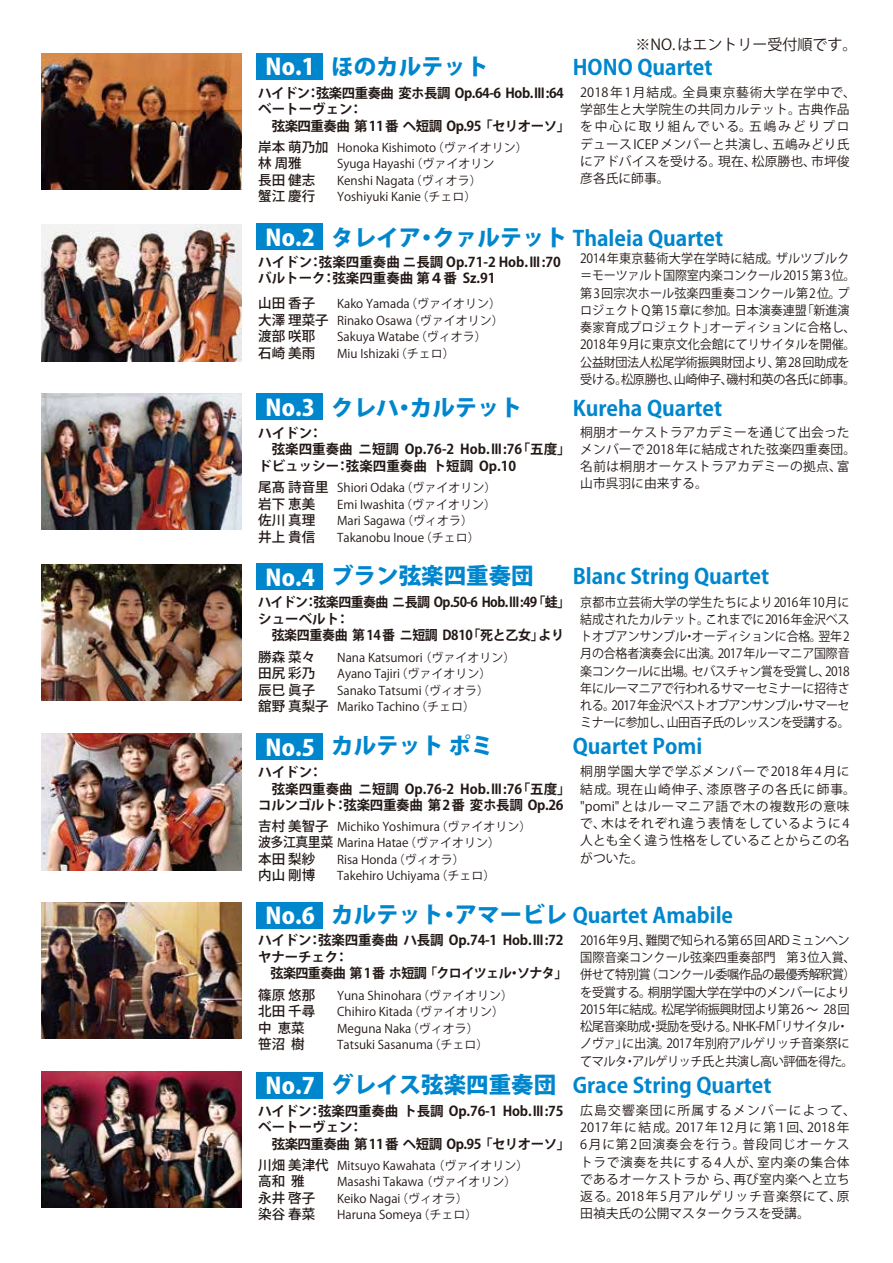
<style>
.page{position:relative;width:893px;height:1263px;background:#fff}
.page>*{position:absolute;margin:0;border:0;box-sizing:border-box;transform-origin:0 0}
.t1{font:800 22.5px "Koz Go Pro";color:#0086cd}
.t2{font:800 22.5px "Koz Go Pro";color:#fff}
.t3{font:700 21px "Koz Go Pro";color:#0086cd}
.t4{font:15px "Koz Go Pro";color:#221815}
.t5{font:700 13.5px/16.5px "Koz Go Pro";letter-spacing:-.015em;color:#221815}
.t6{font:500 13.5px/16.5px "Koz Go Pro";color:#221815}
.t7{font:700 13.5px "Koz Go Pro";letter-spacing:-.04em;color:#221815}
.t8{font:700 13.5px/16.5px "Koz Go Pro";letter-spacing:-.045em;color:#221815;scale:.96 1}
.t9{font:700 13.5px/16.5px "Koz Go Pro";letter-spacing:-.035em;color:#221815}
.t10{font:700 13.5px "Koz Go Pro";letter-spacing:-.015em;color:#221815;scale:.96 1}
.t11{font:12.75px/17.2px "Koz Go Pro";letter-spacing:-.05em;color:#221815;scale:.96 1}
.t12{font:12.75px/17.2px "Koz Go Pro";letter-spacing:.005em;color:#221815;text-align:justify;scale:.94 1}
.t13{font:12.75px/17.2px "Koz Go Pro";letter-spacing:.005em;color:#221815;scale:.95 1}
.t14{font:12.75px/17.2px "Koz Go Pro";letter-spacing:.005em;color:#221815}
.t15{font:12.75px/17.2px "Koz Go Pro";letter-spacing:.045em;color:#221815}
.t16{font:12.75px/17.2px "Koz Go Pro";letter-spacing:.055em;color:#221815}
.t17{font:12px/16.5px "Koz Go Pro";color:#221815}
.s1{font-weight:800;font-size:22.5px}
</style>
<div class="page">
<img style="left:41px;top:54px;width:200px;height:136px">
<img style="left:41px;top:225px;width:200px;height:136px">
<img style="left:41px;top:393px;width:200px;height:136px">
<img style="left:41px;top:564px;width:200px;height:136px">
<img style="left:41px;top:734px;width:200px;height:136px">
<img style="left:41px;top:902px;width:200px;height:136px">
<img style="left:41px;top:1072px;width:200px;height:136px">
<div style="left:256px;top:53px;width:67px;height:27px;background:#0086cd"></div>
<div style="left:256px;top:223px;width:67px;height:27px;background:#0086cd"></div>
<div style="left:256px;top:393px;width:67px;height:27px;background:#0086cd"></div>
<div style="left:256px;top:563px;width:67px;height:27px;background:#0086cd"></div>
<div style="left:256px;top:733px;width:67px;height:27px;background:#0086cd"></div>
<div style="left:256px;top:902px;width:67px;height:26px;background:#0086cd"></div>
<div style="left:256px;top:1072px;width:67px;height:26px;background:#0086cd"></div>
<h1 class="t2" style="left:266px;top:52px;width:51px">No.1</h1>
<h1 class="t1" style="left:331px;top:52px;width:159px">ほのカルテット</h1>
<p class="t9" style="left:258px;top:85px;width:307px">ハイドン：弦楽四重奏曲 変ホ長調 Op.64-6 Hob.Ⅲ:64ベートーヴェン：</p>
<p class="t7" style="left:272px;top:117px;width:300px">弦楽四重奏曲 第11番 ヘ短調 Op.95 「セリオーソ」</p>
<p class="t6" style="left:258px;top:139px;width:72px">岸本 萌乃加林 周雅<br>長田 健志蟹江 慶行</p>
<p class="t17" style="left:337px;top:139px;width:192px">Honoka Kishimoto（ヴァイオリン）<br>Syuga Hayashi（ヴァイオリン<br>Kenshi Nagata（ヴィオラ）<br>Yoshiyuki Kanie（チェロ）</p>
<p class="t4" style="left:636px;top:35px;width:223px">※NO. はエントリー受付順です。</p>
<h2 class="t3" style="left:573px;top:54px;width:141px">HONO Quartet</h2>
<p class="t14" style="left:580px;top:84px;width:277px">2018年1月結成。全員東京藝術大学在学中で、学部生と大学院生の共同カルテット。古典作品を中心に取り組んでいる。五嶋みどりプロデュースICEPメンバーと共演し、五嶋みどり氏にアドバイスを受ける。現在、松原勝也、市坪俊彦各氏に師事。</p>
<h1 class="t2" style="left:266px;top:223px;width:51px">No.2</h1>
<h2 class="t3" style="left:331px;top:225px;width:393px"><span class="s1">タレイア・クァルテット</span> Thaleia Quartet</h2>
<p class="t5" style="left:258px;top:255px;width:304px">ハイドン：弦楽四重奏曲 ニ長調 Op.71-2 Hob.Ⅲ:70バルトーク：弦楽四重奏曲 第４番 Sz.91</p>
<p class="t6" style="left:258px;top:296px;width:72px">山田 香子大澤 理菜子渡部 咲耶石崎 美雨</p>
<p class="t17" style="left:337px;top:296px;width:168px">Kako Yamada（ヴァイオリン）<br>Rinako Osawa（ヴァイオリン）<br>Sakuya Watabe（ヴィオラ）<br>Miu Ishizaki（チェロ）</p>
<h1 class="t2" style="left:266px;top:393px;width:51px">No.3</h1>
<h1 class="t1" style="left:331px;top:393px;width:193px">クレハ・カルテット</h1>
<p class="t5" style="left:258px;top:425px;width:314px">ハイドン：<br>　弦楽四重奏曲 ニ短調 Op.76-2 Hob.Ⅲ:76「五度」ドビュッシー：弦楽四重奏曲 ト短調 Op.10</p>
<p class="t6" style="left:258px;top:480px;width:72px">尾髙 詩音里岩下 恵美佐川 真理井上 貴信</p>
<p class="t17" style="left:337px;top:480px;width:166px">Shiori Odaka（ヴァイオリン）<br>Emi Iwashita（ヴァイオリン）　<br>Mari Sagawa（ヴィオラ）<br>Takanobu Inoue（チェロ）</p>
<h1 class="t2" style="left:266px;top:563px;width:51px">No.4</h1>
<h1 class="t1" style="left:331px;top:561px;width:204px">ブラン弦楽四重奏団</h1>
<p class="t8" style="left:258px;top:595px;width:326px">ハイドン：弦楽四重奏曲 ニ長調 Op.50-6 Hob.Ⅲ:49 「蛙」シューベルト：</p>
<p class="t10" style="left:272px;top:626px;width:306px">弦楽四重奏曲 第14番 ニ短調 D810「死と乙女」より</p>
<p class="t6" style="left:258px;top:649px;width:72px">勝森 菜々田尻 彩乃辰巳 眞子舘野 真梨子</p>
<p class="t17" style="left:337px;top:649px;width:180px">Nana Katsumori （ヴァイオリン）<br>Ayano Tajiri（ヴァイオリン）<br>Sanako Tatsumi（ヴィオラ）<br>Mariko Tachino（チェロ）</p>
<h1 class="t2" style="left:266px;top:733px;width:51px">No.5</h1>
<h1 class="t1" style="left:331px;top:731px;width:164px">カルテット ポミ</h1>
<p class="t5" style="left:258px;top:765px;width:314px">ハイドン：<br>　弦楽四重奏曲 ニ短調 Op.76-2 Hob.Ⅲ:76「五度」コルンゴルト：弦楽四重奏曲 第2番 変ホ長調 Op.26</p>
<p class="t6" style="left:258px;top:818px;width:77px">吉村 美智子波多江真里菜本田 梨紗<br>内山 剛博</p>
<p class="t17" style="left:337px;top:818px;width:196px">Michiko Yoshimura（ヴァイオリン）<br>Marina Hatae（ヴァイオリン）<br>Risa Honda（ヴィオラ）<br>Takehiro Uchiyama（チェロ）</p>
<p class="t13" style="left:580px;top:250px;width:291px">2014年東京藝術大学在学時に結成。ザルツブルク＝モーツァルト国際室内楽コンクール2015 第3位。第3回宗次ホール弦楽四重奏コンクール第2位。プロジェクトQ第15章に参加。日本演奏連盟「新進演奏家育成プロジェクト」オーディションに合格し、<br>2018年9月に東京文化会館にてリサイタルを開催。公益財団法人松尾学術振興財団より、第28回助成を受ける。松原勝也、山崎伸子、磯村和英の各氏に師事。</p>
<h2 class="t3" style="left:573px;top:394px;width:151px">Kureha Quartet</h2>
<p class="t14" style="left:580px;top:424px;width:277px">桐朋オーケストラアカデミーを通じて出会ったメンバーで 2018 年に結成された弦楽四重奏団。名前は桐朋オーケストラアカデミーの拠点、富山市呉羽に由来する。</p>
<h2 class="t3" style="left:573px;top:562px;width:198px">Blanc String Quartet</h2>
<p class="t12" style="left:580px;top:594px;width:288px">京都市立芸術大学の学生たちにより2016年10月に結成されたカルテット。これまでに2016年金沢ベストオブアンサンブル・オーディションに合格。翌年2月の合格者演奏会に出演。2017年ルーマニア国際音楽コンクールに出場。セバスチャン賞を受賞し、2018年にルーマニアで行われるサマーセミナーに招待される。2017年金沢ベストオブアンサンブル・サマーセミナーに参加し、山田百子氏のレッスンを受講する。</p>
<p class="t16" style="left:580px;top:763px;width:277px">桐朋学園大学で学ぶメンバーで2018年4月に結成。現在山崎伸子、漆原啓子の各氏に師事。"pomi"とはルーマニア語で木の複数形の意味で、木はそれぞれ違う表情をしているように4人とも全く違う性格をしていることからこの名がついた。</p>
<h2 class="t3" style="left:573px;top:733px;width:131px">Quartet Pomi</h2>
<h1 class="t2" style="left:266px;top:901px;width:51px">No.6</h1>
<h2 class="t3" style="left:331px;top:901px;width:403px"><span class="s1">カルテット・アマービレ</span> Quartet Amabile</h2>
<p class="t5" style="left:258px;top:933px;width:311px">ハイドン：弦楽四重奏曲 ハ長調 Op.74-1 Hob.Ⅲ:72ヤナーチェク：<br>　弦楽四重奏曲 第1番 ホ短調 「クロイツェル・ソナタ」</p>
<p class="t6" style="left:258px;top:987px;width:59px">篠原 悠那北田 千尋中 恵菜笹沼 樹</p>
<h1 class="t2" style="left:266px;top:1071px;width:51px">No.7</h1>
<p class="t17" style="left:337px;top:987px;width:178px">Yuna Shinohara（ヴァイオリン）<br>Chihiro Kitada（ヴァイオリン）<br>Meguna Naka（ヴィオラ）<br>Tatsuki Sasanuma（チェロ）</p>
<h1 class="t1" style="left:331px;top:1070px;width:226px">グレイス弦楽四重奏団</h1>
<p class="t5" style="left:258px;top:1103px;width:307px">ハイドン：弦楽四重奏曲 ト長調 Op.76-1 Hob.Ⅲ:75ベートーヴェン：</p>
<p class="t7" style="left:272px;top:1135px;width:300px">弦楽四重奏曲 第11番 ヘ短調 Op.95 「セリオーソ」</p>
<p class="t6" style="left:258px;top:1157px;width:72px">川畑 美津代高和 雅<br>永井 啓子染谷 春菜</p>
<p class="t17" style="left:337px;top:1157px;width:193px">Mitsuyo Kawahata （ヴァイオリン）<br>Masashi Takawa （ヴァイオリン）<br>Keiko Nagai（ヴィオラ）<br>Haruna Someya（チェロ）</p>
<p class="t11" style="left:580px;top:932px;width:288px">2016年9月、難関で知られる第65回ARDミュンヘン国際音楽コンクール弦楽四重奏部門　第3位入賞、併せて特別賞（コンクール委嘱作品の最優秀解釈賞）を受賞する。桐朋学園大学在学中のメンバーにより<br>2015年に結成。松尾学術振興財団より第26 ～ 28回松尾音楽助成・奨励を受ける。NHK-FM「リサイタル・ノヴァ」に出演。2017年別府アルゲリッチ音楽祭にてマルタ・アルゲリッチ氏と共演し高い評価を得た。</p>
<p class="t15" style="left:580px;top:1102px;width:277px">広島交響楽団に所属するメンバーによって、<br>2017 年に結成。2017 年 12 月に第 1 回、2018 年<br>6月に第2回演奏会を行う。普段同じオーケストラで演奏を共にする4人が、室内楽の集合体であるオーケストラか ら、再び室内楽へと立ち返る。2018年5月アルゲリッチ音楽祭にて、原田禎夫氏の公開マスタークラスを受講。</p>
<h2 class="t3" style="left:573px;top:1072px;width:200px">Grace String Quartet</h2>
</div>
